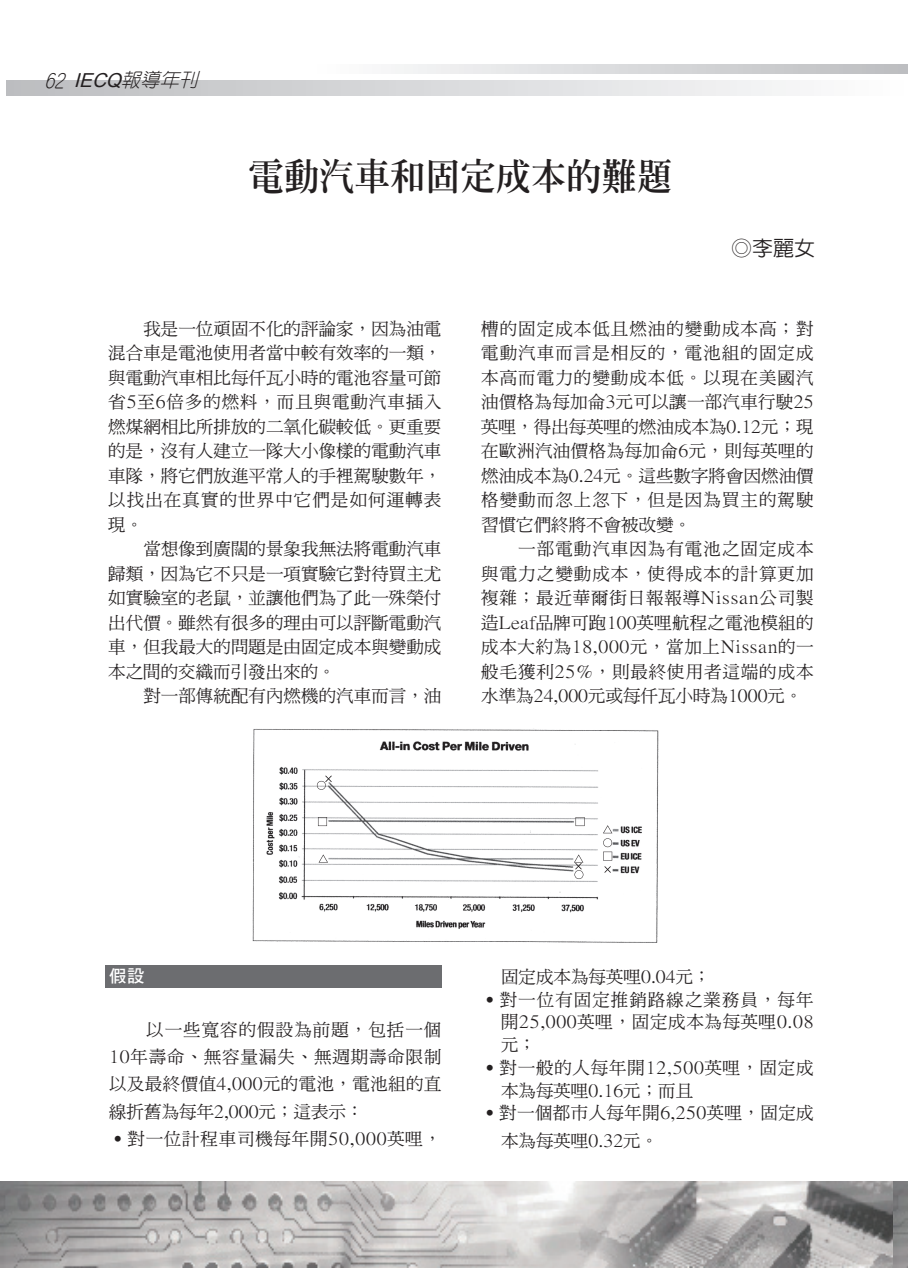
<style>
.page{position:relative;width:908px;height:1270px;background:#fff}
.page>*{position:absolute;margin:0;border:0;box-sizing:border-box;transform-origin:0 0}
.t1{font:36.75px "Inn Ming Extra";color:#231f20;scale:.96 1}
.t2{font:500 21px "Lin Gothic";color:#231f20}
.t3{font:italic 300 19.25px "Yen Round";color:#231f20}
.t4{font:17.5px/24.5px "DF Ming Md HK BF";letter-spacing:.015em;color:#231f20}
.t5{font:17.5px/24.5px "DF Ming Md HK BF";letter-spacing:.035em;color:#231f20}
.t6{font:17.5px/27.1px "DF Ming Md HK BF";letter-spacing:.045em;color:#231f20}
.t7{font:17.5px "DF Ming Md HK BF";letter-spacing:.06em;color:#231f20}
.t8{font:17.5px "DF Hei Std W7";color:#fff}
.s1{font-family:"Arial";font-weight:400}
</style>
<div class="page">
<img style="left:1px;top:1181px;width:892px;height:86px">
<img style="left:893px;top:1181px;width:15px;height:86px">
<svg style="left:395px;top:65px;width:513px;height:8px;background:#d7d8da"></svg>
<svg style="left:6px;top:80px;width:780px;height:15px;background:#d7d8da"></svg>
<div style="left:105px;top:965px;width:336px;height:23px;background:#6c6d70"></div>
<img style="left:252px;top:729px;width:407px;height:214px">
<svg style="left:603px;top:825px;width:9px;height:48px"></svg>
<svg style="left:319px;top:854px;width:9px;height:9px"></svg>
<svg style="left:574px;top:854px;width:9px;height:25px"></svg>
<svg style="left:317px;top:775px;width:15px;height:15px"></svg>
<svg style="left:575px;top:817px;width:10px;height:9px"></svg>
<svg style="left:318px;top:817px;width:9px;height:9px"></svg>
<p class="t3" style="left:45px;top:70px;width:160px">62 <span class="s1">IECQ</span>報導年刊</p>
<h1 class="t1" style="left:249px;top:158px;width:442px">電動汽車和固定成本的難題</h1>
<p class="t2" style="left:731px;top:238px;width:85px">◎李麗女</p>
<p class="t4" style="left:108px;top:317px;width:335px">　　我是一位頑固不化的評論家，因為油電混合車是電池使用者當中較有效率的一類，與電動汽車相比每仟瓦小時的電池容量可節省5至6倍多的燃料，而且與電動汽車插入燃煤網相比所排放的二氧化碳較低。更重要的是，沒有人建立一隊大小像樣的電動汽車車隊，將它們放進平常人的手裡駕駛數年，以找出在真實的世界中它們是如何運轉表現。<br>　　當想像到廣闊的景象我無法將電動汽車歸類，因為它不只是一項實驗它對待買主尤如實驗室的老鼠，並讓他們為了此一殊榮付出代價。雖然有很多的理由可以評斷電動汽車，但我最大的問題是由固定成本與變動成本之間的交織而引發出來的。<br>　　對一部傳統配有內燃機的汽車而言，油</p>
<p class="t5" style="left:481px;top:317px;width:334px">槽的固定成本低且燃油的變動成本高；對電動汽車而言是相反的，電池組的固定成本高而電力的變動成本低。以現在美國汽油價格為每加侖3元可以讓一部汽車行駛25英哩，得出每英哩的燃油成本為0.12元；現在歐洲汽油價格為每加侖6元，則每英哩的燃油成本為0.24元。這些數字將會因燃油價格變動而忽上忽下，但是因為買主的駕駛習慣它們終將不會被改變。<br>　　一部電動汽車因為有電池之固定成本與電力之變動成本，使得成本的計算更加複雜；最近華爾街日報報導Nissan公司製造Leaf品牌可跑100英哩航程之電池模組的成本大約為18,000元，當加上Nissan的一般毛獲利25%，則最終使用者這端的成本水準為24,000元或每仟瓦小時為1000元。</p>
<p class="t8" style="left:109px;top:966px;width:37px">假設</p>
<p class="t6" style="left:109px;top:1017px;width:334px">　　以一些寬容的假設為前題，包括一個<br>10年壽命、無容量漏失、無週期壽命限制以及最終價值4,000元的電池，電池組的直線折舊為每年2,000元；這表示：<br>˙對一位計程車司機每年開50,000英哩，</p>
<p class="t4" style="left:501px;top:965px;width:211px">固定成本為每英哩0.04元；</p>
<p class="t7" style="left:481px;top:991px;width:334px">˙對一位有固定推銷路線之業務員，每年</p>
<p class="t5" style="left:501px;top:1011px;width:314px">開25,000英哩，固定成本為每英哩0.08</p>
<p class="t4" style="left:501px;top:1033px;width:36px">元；</p>
<p class="t6" style="left:481px;top:1055px;width:334px">˙對一般的人每年開12,500英哩，固定成</p>
<p class="t4" style="left:501px;top:1079px;width:194px">本為每英哩0.16元；而且</p>
<p class="t4" style="left:481px;top:1102px;width:334px">˙對一個都市人每年開6,250英哩，固定成</p>
<p class="t4" style="left:501px;top:1129px;width:159px">本為每英哩0.32元。</p>
</div>
